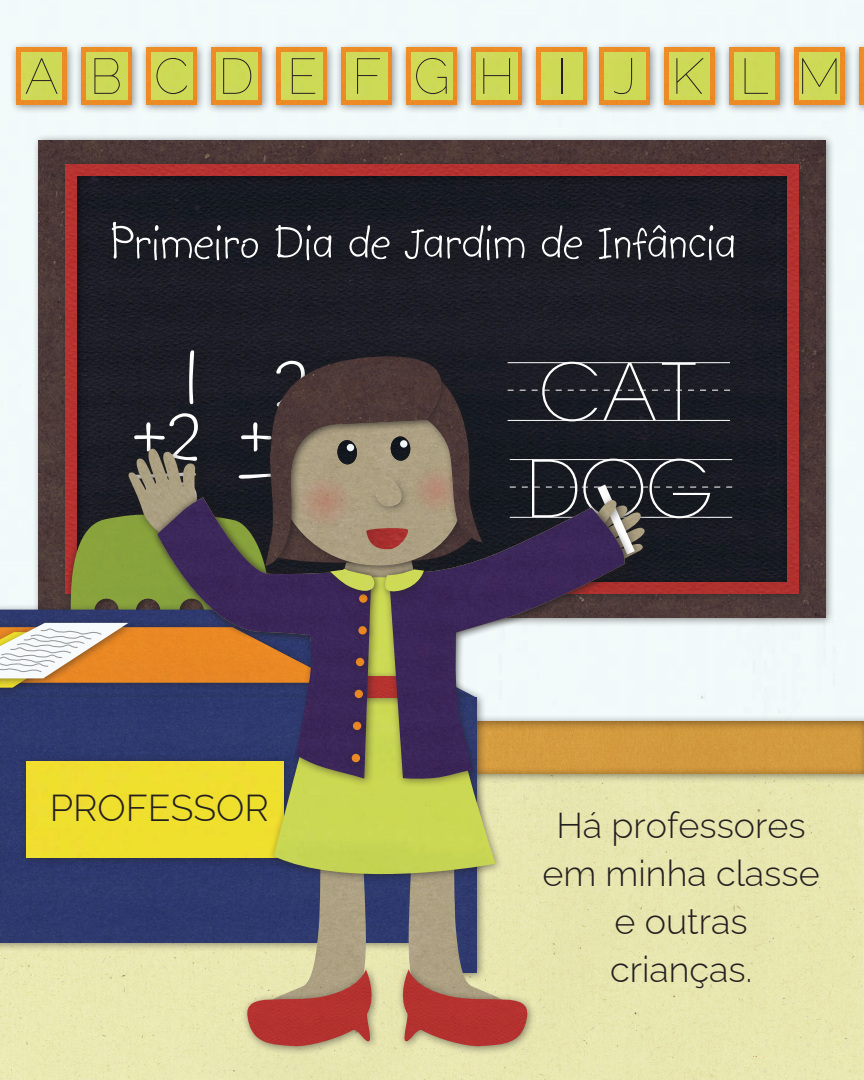
<style>
.page{position:relative;width:864px;height:1080px;background:#fff}
.page>*{position:absolute;margin:0;border:0;box-sizing:border-box;transform-origin:0 0}
.t1{font:90px "Kidprint";color:#fff}
.t2{font:52.5px "Kidprint";color:#fff}
.t3{font:300 37.5px "Raleway";color:#231f20}
.t4{font:300 36px/48px "Raleway";color:#231f20;text-align:center}
</style>
<div class="page">
<div style="left:0;top:783px;width:864px;height:297px;background:#e8e7b0"></div>
<div style="left:410px;top:714px;width:454px;height:69px;background:#231f20;opacity:.5"></div>
<div style="left:0;top:718px;width:864px;height:57px;background:#231f20;opacity:.5"></div>
<div style="left:32px;top:133px;width:803px;height:494px;background:#231f20;opacity:.5"></div>
<img style="left:39px;top:140px;width:786px;height:477px">
<div style="left:59px;top:157px;width:749px;height:446px;background:#231f20;opacity:.5"></div>
<div style="left:66px;top:164px;width:732px;height:430px;background:#b43230"></div>
<div style="left:75px;top:174px;width:713px;height:408px;background:#1a1c24"></div>
<svg style="left:508px;top:362px;width:222px;height:59px"></svg>
<div style="left:525px;top:452px;width:194px;height:76px;background:#161a20"></div>
<svg style="left:510px;top:459px;width:222px;height:59px"></svg>
<div style="left:64px;top:508px;width:216px;height:148px;background:#231f20;opacity:.5"></div>
<img style="left:71px;top:515px;width:80px;height:88px">
<div style="left:133px;top:596px;width:29px;height:70px;background:#231f20;opacity:.5"></div>
<div style="left:92px;top:596px;width:28px;height:70px;background:#231f20;opacity:.5"></div>
<div style="left:10px;top:41px;width:66px;height:73px;background:#231f20;opacity:.5"></div>
<img style="left:17px;top:48px;width:50px;height:56px">
<img style="left:22px;top:52px;width:40px;height:48px">
<svg style="left:26px;top:58px;width:32px;height:36px"></svg>
<div style="left:75px;top:41px;width:66px;height:73px;background:#231f20;opacity:.5"></div>
<img style="left:82px;top:48px;width:50px;height:56px">
<img style="left:87px;top:52px;width:40px;height:48px">
<svg style="left:94px;top:58px;width:26px;height:36px"></svg>
<div style="left:140px;top:41px;width:66px;height:73px;background:#231f20;opacity:.5"></div>
<img style="left:147px;top:48px;width:50px;height:56px">
<img style="left:152px;top:52px;width:40px;height:48px">
<svg style="left:156px;top:58px;width:31px;height:36px"></svg>
<div style="left:205px;top:41px;width:66px;height:73px;background:#231f20;opacity:.5"></div>
<img style="left:212px;top:48px;width:50px;height:56px">
<img style="left:217px;top:52px;width:40px;height:48px">
<svg style="left:223px;top:58px;width:28px;height:36px"></svg>
<div style="left:270px;top:41px;width:66px;height:73px;background:#231f20;opacity:.5"></div>
<img style="left:277px;top:48px;width:50px;height:56px">
<img style="left:282px;top:52px;width:40px;height:48px">
<svg style="left:292px;top:58px;width:23px;height:36px"></svg>
<div style="left:335px;top:41px;width:66px;height:73px;background:#231f20;opacity:.5"></div>
<img style="left:342px;top:48px;width:50px;height:56px">
<img style="left:347px;top:52px;width:40px;height:48px">
<svg style="left:357px;top:58px;width:23px;height:36px"></svg>
<div style="left:400px;top:41px;width:66px;height:73px;background:#231f20;opacity:.5"></div>
<img style="left:407px;top:48px;width:50px;height:56px">
<img style="left:412px;top:52px;width:40px;height:48px">
<svg style="left:416px;top:58px;width:31px;height:36px"></svg>
<div style="left:465px;top:41px;width:66px;height:73px;background:#231f20;opacity:.5"></div>
<img style="left:472px;top:48px;width:50px;height:56px">
<img style="left:477px;top:52px;width:40px;height:48px">
<svg style="left:483px;top:58px;width:27px;height:36px"></svg>
<div style="left:530px;top:41px;width:66px;height:73px;background:#231f20;opacity:.5"></div>
<img style="left:537px;top:48px;width:50px;height:56px">
<div style="left:542px;top:52px;width:40px;height:48px;background:#cdda55"></div>
<hr style="left:561px;top:58px;width:2px;height:36px;background:#231f20">
<div style="left:593px;top:41px;width:66px;height:73px;background:#231f20;opacity:.5"></div>
<img style="left:600px;top:48px;width:50px;height:56px">
<img style="left:605px;top:52px;width:40px;height:48px">
<svg style="left:614px;top:58px;width:18px;height:36px"></svg>
<div style="left:657px;top:41px;width:67px;height:73px;background:#231f20;opacity:.5"></div>
<img style="left:664px;top:48px;width:50px;height:56px">
<img style="left:669px;top:52px;width:41px;height:48px">
<svg style="left:676px;top:58px;width:28px;height:36px"></svg>
<div style="left:722px;top:41px;width:67px;height:73px;background:#231f20;opacity:.5"></div>
<img style="left:729px;top:48px;width:50px;height:56px">
<img style="left:734px;top:52px;width:41px;height:48px">
<svg style="left:745px;top:58px;width:23px;height:36px"></svg>
<div style="left:787px;top:41px;width:67px;height:73px;background:#231f20;opacity:.5"></div>
<img style="left:794px;top:48px;width:50px;height:56px">
<img style="left:799px;top:52px;width:41px;height:48px">
<svg style="left:802px;top:58px;width:35px;height:36px"></svg>
<div style="left:852px;top:41px;width:12px;height:73px;background:#231f20;opacity:.5"></div>
<img style="left:859px;top:48px;width:5px;height:56px">
<div style="left:0;top:603px;width:485px;height:104px;background:#231f20;opacity:.5"></div>
<div style="left:0;top:691px;width:486px;height:292px;background:#231f20;opacity:.5"></div>
<div style="left:20px;top:754px;width:274px;height:113px;background:#231f20;opacity:.5"></div>
<div style="left:27px;top:761px;width:124px;height:96px;background:#efdf2e"></div>
<img style="left:136px;top:627px;width:15px;height:56px">
<div style="left:0;top:625px;width:106px;height:72px;background:#2d386b"></div>
<div style="left:0;top:616px;width:136px;height:72px;background:#231f20;opacity:.5"></div>
<img style="left:0;top:623px;width:129px;height:55px">
<svg style="left:0;top:628px;width:102px;height:45px;background:#e4d2ba"></svg>
<img style="left:409px;top:884px;width:103px;height:80px">
<div style="left:396px;top:964px;width:141px;height:92px;background:#231f20;opacity:.5"></div>
<img style="left:398px;top:969px;width:133px;height:78px">
<img style="left:263px;top:884px;width:103px;height:80px">
<div style="left:241px;top:964px;width:140px;height:92px;background:#231f20;opacity:.5"></div>
<img style="left:244px;top:969px;width:132px;height:78px">
<div style="left:554px;top:499px;width:99px;height:86px;background:#231f20;opacity:.5"></div>
<img style="left:634px;top:506px;width:12px;height:71px">
<div style="left:592px;top:479px;width:52px;height:84px;background:#231f20;opacity:.5"></div>
<img style="left:597px;top:485px;width:38px;height:70px">
<div style="left:122px;top:442px;width:84px;height:110px;background:#231f20;opacity:.5"></div>
<img style="left:127px;top:449px;width:71px;height:94px">
<div style="left:151px;top:491px;width:483px;height:393px;background:#231f20;opacity:.5"></div>
<img style="left:157px;top:497px;width:469px;height:379px">
<img style="left:380px;top:677px;width:3px;height:21px">
<div style="left:151px;top:491px;width:229px;height:296px;background:#231f20;opacity:.5"></div>
<img style="left:157px;top:497px;width:214px;height:282px">
<div style="left:383px;top:502px;width:251px;height:286px;background:#231f20;opacity:.5"></div>
<img style="left:389px;top:508px;width:237px;height:272px">
<div style="left:352px;top:620px;width:24px;height:24px;background:#231f20;opacity:.5"></div>
<svg style="left:358px;top:626px;width:9px;height:9px"></svg>
<div style="left:350px;top:651px;width:23px;height:24px;background:#231f20;opacity:.5"></div>
<svg style="left:356px;top:658px;width:8px;height:8px"></svg>
<div style="left:353px;top:588px;width:23px;height:24px;background:#231f20;opacity:.5"></div>
<svg style="left:359px;top:600px;width:8px;height:3px"></svg>
<div style="left:347px;top:715px;width:23px;height:24px;background:#231f20;opacity:.5"></div>
<svg style="left:353px;top:722px;width:8px;height:8px"></svg>
<div style="left:345px;top:747px;width:24px;height:24px;background:#231f20;opacity:.5"></div>
<svg style="left:352px;top:754px;width:8px;height:8px"></svg>
<div style="left:348px;top:683px;width:24px;height:24px;background:#231f20;opacity:.5"></div>
<svg style="left:355px;top:690px;width:8px;height:8px"></svg>
<div style="left:324px;top:563px;width:60px;height:37px;background:#231f20;opacity:.5"></div>
<img style="left:330px;top:575px;width:45px;height:17px">
<div style="left:379px;top:563px;width:54px;height:38px;background:#231f20;opacity:.5"></div>
<img style="left:384px;top:575px;width:40px;height:17px">
<div style="left:263px;top:353px;width:228px;height:211px;background:#171b22"></div>
<img style="left:451px;top:364px;width:31px;height:189px">
<div style="left:259px;top:350px;width:192px;height:225px;background:#231f20;opacity:.5"></div>
<img style="left:264px;top:356px;width:179px;height:210px">
<p class="t2" style="left:110px;top:214px;width:627px">Primeiro Dia de Jardim de Infância</p>
<p class="t1" style="left:181px;top:329px;width:21px">1</p>
<p class="t1" style="left:130px;top:382px;width:179px">+2 +2</p>
<p class="t1" style="left:275px;top:329px;width:35px">2</p>
<p class="t1" style="left:126px;top:420px;width:186px">— —</p>
<p class="t3" style="left:50px;top:778px;width:221px">PROFESSOR</p>
<p class="t4" style="left:542px;top:797px;width:279px">Há professores em minha classe e outras crianças.</p>
</div>
